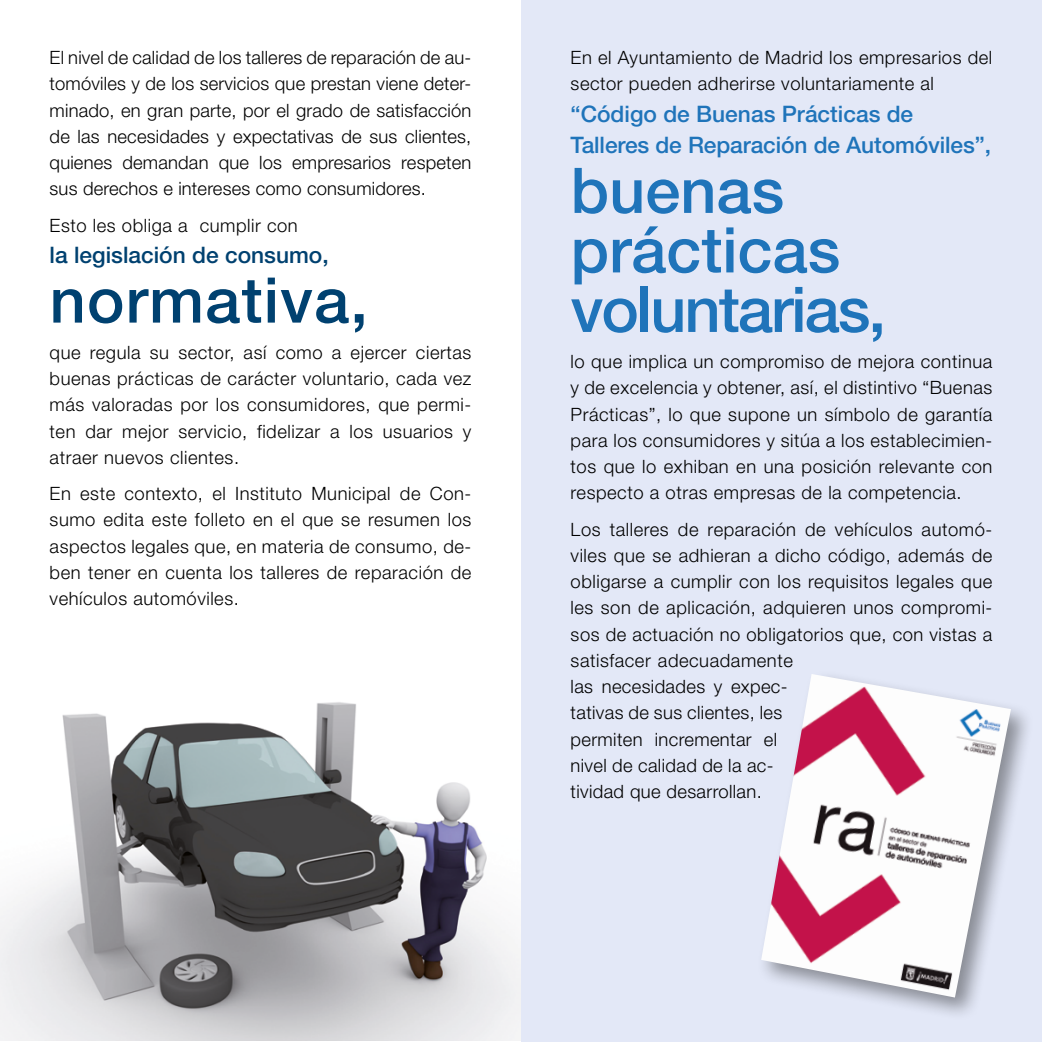
<style>
.page{position:relative;width:1042px;height:1042px;background:#fff}
.page>*{position:absolute;margin:0;border:0;box-sizing:border-box;transform-origin:0 0}
.t1{font:500 63px "Helvetica Neue";color:#1f74ba}
.t2{font:500 63px "Helvetica Neue";letter-spacing:-.03em;color:#1f74ba}
.t3{font:500 63px "Helvetica Neue";letter-spacing:.02em;color:#004170}
.t4{font:500 22.75px "Helvetica Neue";letter-spacing:-.005em;color:#1f74ba}
.t5{font:500 22.75px "Helvetica Neue";color:#004170}
.t6{font:300 18.38px/26.2px "Helvetica Neue";letter-spacing:.03em;color:#000;text-align:justify}
</style>
<div class="page">
<img style="left:0;top:702px;width:521px;height:339px">
<div style="left:521px;top:0;width:521px;height:1042px;background:#e3e8f7"></div>
<div style="left:756px;top:669px;width:278px;height:352px;background:#000;opacity:.4"></div>
<img style="left:761px;top:674px;width:250px;height:323px">
<p class="t6" style="left:50px;top:44px;width:423px">El nivel de calidad de los talleres de reparación de au&shy;tomóviles y de los servicios que prestan viene deter&shy;minado, en gran parte, por el grado de satisfacción de las necesidades y expectativas de sus clientes, quienes demandan que los empresarios respeten sus derechos e intereses como consumidores.</p>
<p class="t6" style="left:50px;top:211px;width:250px">Esto les obliga a cumplir con</p>
<p class="t5" style="left:50px;top:241px;width:281px">la legislación de consumo,</p>
<p class="t3" style="left:50px;top:263px;width:320px">normativa,</p>
<p class="t6" style="left:50px;top:339px;width:423px">que regula su sector, así como a ejercer ciertas buenas prácticas de carácter voluntario, cada vez más valoradas por los consumidores, que permi&shy;ten dar mejor servicio, fidelizar a los usuarios y atraer nuevos clientes.</p>
<p class="t6" style="left:50px;top:480px;width:423px">En este contexto, el Instituto Municipal de Con&shy;sumo edita este folleto en el que se resumen los aspectos legales que, en materia de consumo, de&shy;ben tener en cuenta los talleres de reparación de vehículos automóviles.</p>
<p class="t6" style="left:570px;top:44px;width:423px">En el Ayuntamiento de Madrid los empresarios del sector pueden adherirse voluntariamente al</p>
<p class="t4" style="left:570px;top:100px;width:344px">“Código de Buenas Prácticas de</p>
<p class="t4" style="left:570px;top:132px;width:422px">Talleres de Reparación de Automóviles”,</p>
<p class="t1" style="left:570px;top:153px;width:215px">buenas</p>
<p class="t1" style="left:570px;top:212px;width:271px">prácticas</p>
<p class="t2" style="left:570px;top:272px;width:317px">voluntarias,</p>
<p class="t6" style="left:570px;top:348px;width:423px">lo que implica un compromiso de mejora continua y de excelencia y obtener, así, el distintivo “Buenas Prácticas”, lo que supone un símbolo de garantía para los consumidores y sitúa a los establecimien&shy;tos que lo exhiban en una posición relevante con respecto a otras empresas de la competencia.</p>
<p class="t6" style="left:570px;top:515px;width:423px;text-align:left">Los talleres de reparación de vehículos automó&shy;viles que se adhieran a dicho código, además de obligarse a cumplir con los requisitos legales que les son de aplicación, adquieren unos compromi&shy;sos de actuación no obligatorios que, con vistas a satisfacer adecuadamente<br>las necesidades y expec-<br>tativas de sus clientes, les<br>permiten incrementar el<br>nivel de calidad de la ac-<br>tividad que desarrollan.</p>
</div>
